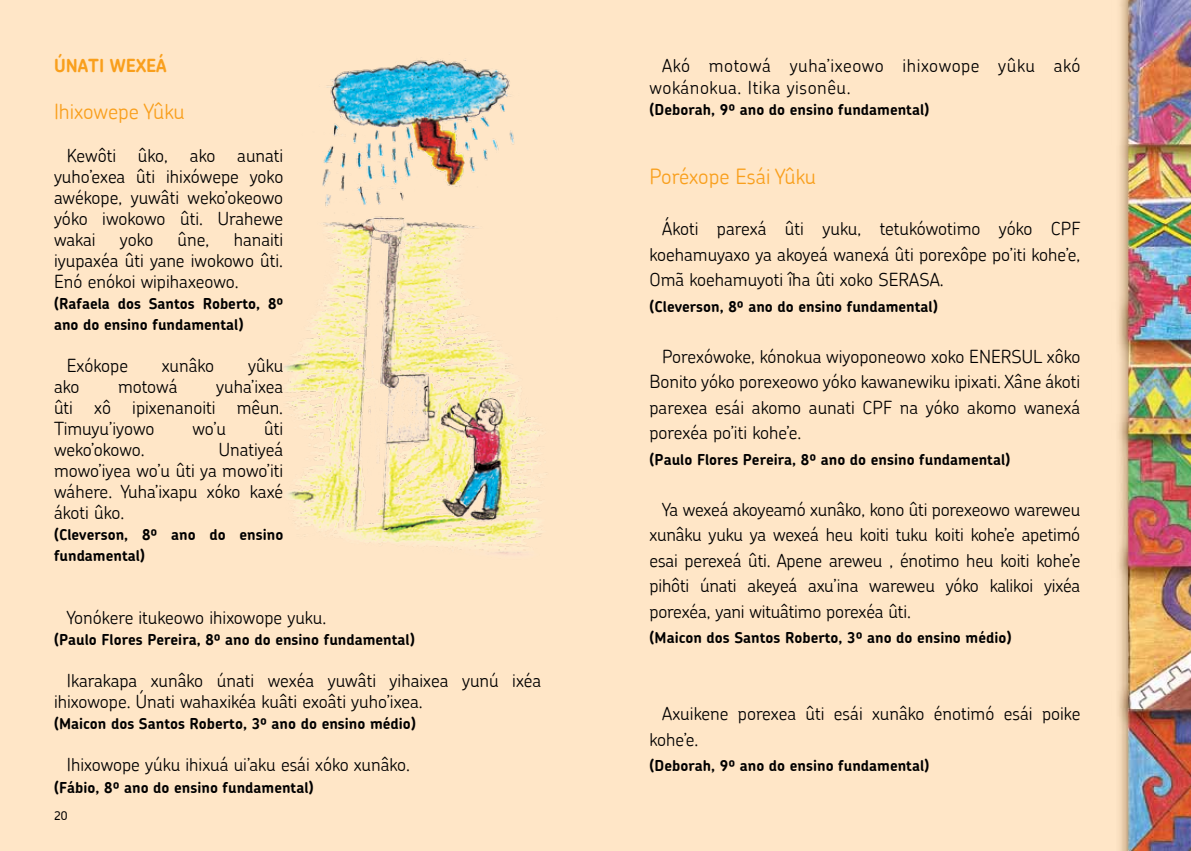
<style>
.page{position:relative;width:1191px;height:851px;background:#fff}
.page>*{position:absolute;margin:0;border:0;box-sizing:border-box;transform-origin:0 0}
.t1{font:300 21px "Chevin";color:#f99f1c}
.t2{font:300 18px/21px "Chevin";color:#000;text-align:justify}
.t3{font:300 18px/21.6px "Chevin";letter-spacing:.03em;color:#000}
.t4{font:700 18px "Chevin";color:#f99f1c}
.t5{font:700 15px/21px "Chevin";color:#000}
.t6{font:500 12px "Chevin";color:#000}
</style>
<div class="page">
<div style="left:0;top:0;width:1103px;height:850px;background:#ffe6c7"></div>
<img style="left:283px;top:13px;width:274px;height:553px">
<img style="left:1103px;top:0;width:88px;height:850px">
<p class="t4" style="left:54px;top:54px;width:114px">ÚNATI WEXEÁ</p>
<p class="t1" style="left:54px;top:98px;width:132px">Ihixowepe Yûku</p>
<p class="t2" style="left:54px;top:144px;width:231px;text-indent:13px">Kewôti ûko, ako aunati yuho’exea ûti ihixówepe yoko awékope, yuwâti weko’okeowo yóko iwokowo ûti. Urahewe wakai</p>
<p class="t2" style="left:120px;top:228px;width:35px">yoko</p>
<p class="t2" style="left:178px;top:228px;width:33px">ûne,</p>
<p class="t2" style="left:54px;top:228px;width:231px;text-indent:180px">hanaiti iyupaxéa ûti yane iwokowo ûti.<br>Enó enókoi wipihaxeowo.</p>
<p class="t5" style="left:54px;top:292px;width:231px">(Rafaela dos Santos Roberto, 8º ano do ensino fundamental)</p>
<p class="t2" style="left:67px;top:354px;width:63px">Exókope</p>
<p class="t2" style="left:162px;top:354px;width:54px">xunâko</p>
<p class="t2" style="left:248px;top:354px;width:37px">yûku</p>
<p class="t2" style="left:54px;top:375px;width:27px">ako</p>
<p class="t2" style="left:118px;top:375px;width:61px">motowá</p>
<p class="t2" style="left:54px;top:375px;width:231px;text-indent:162px">yuha’ixea ûti xô ipixenanoiti mêun.<br>Timuyu’iyowo</p>
<p class="t2" style="left:192px;top:417px;width:35px">wo’u</p>
<p class="t2" style="left:264px;top:417px;width:21px">ûti</p>
<p class="t2" style="left:54px;top:438px;width:231px;text-indent:165px">Unatiyeá mowo’iyea wo’u ûti ya mowo’iti wáhere. Yuha’ixapu xóko kaxé ákoti ûko.</p>
<p class="t5" style="left:54px;top:523px;width:231px">(Cleverson, 8º ano do ensino fundamental)</p>
<p class="t2" style="left:54px;top:438px;width:92px">weko’okowo.</p>
<p class="t2" style="left:67px;top:606px;width:261px">Yonókere itukeowo ihixowope yuku.</p>
<p class="t5" style="left:54px;top:628px;width:362px">(Paulo Flores Pereira, 8º ano do ensino fundamental)</p>
<p class="t2" style="left:54px;top:669px;width:489px;text-indent:13px">Ikarakapa xunâko únati wexéa yuwâti yihaixea yunú ixéa ihixowope. Únati wahaxikéa kuâti exoâti yuho’ixea.</p>
<p class="t5" style="left:54px;top:712px;width:363px">(Maicon dos Santos Roberto, 3º ano do ensino médio)</p>
<p class="t2" style="left:67px;top:753px;width:345px">Ihixowope yúku ihixuá ui’aku esái xóko xunâko.</p>
<p class="t5" style="left:54px;top:776px;width:261px">(Fábio, 8º ano do ensino fundamental)</p>
<p class="t6" style="left:54px;top:807px;width:15px">20</p>
<p class="t3" style="left:649px;top:55px;width:432px;text-indent:13px">Akó motowá yuha’ixeowo ihixowope yûku akó wokánokua. Itika yisonêu.</p>
<p class="t5" style="left:649px;top:99px;width:281px">(Deborah, 9º ano do ensino fundamental)</p>
<p class="t1" style="left:649px;top:163px;width:168px">Poréxope Esái Yûku</p>
<p class="t2" style="left:649px;top:215px;width:432px;line-height:25.5px;text-indent:13px">Ákoti parexá ûti yuku, tetukówotimo yóko CPF koehamuyaxo ya akoyeá wanexá ûti porexôpe po’iti kohe’e, Omã koehamuyoti îha ûti xoko SERASA.</p>
<p class="t5" style="left:649px;top:295px;width:290px">(Cleverson, 8º ano do ensino fundamental)</p>
<p class="t2" style="left:649px;top:343px;width:432px;line-height:25.5px;text-indent:13px">Porexówoke, kónokua wiyoponeowo xoko ENERSUL xôko Bonito yóko porexeowo yóko kawanewiku ipixati. Xâne ákoti parexea esái akomo aunati CPF na yóko akomo wanexá porexéa po’iti kohe’e.</p>
<p class="t5" style="left:649px;top:448px;width:362px">(Paulo Flores Pereira, 8º ano do ensino fundamental)</p>
<p class="t2" style="left:649px;top:496px;width:432px;line-height:25.5px;text-indent:13px">Ya wexeá akoyeamó xunâko, kono ûti porexeowo wareweu xunâku yuku ya wexeá heu koiti tuku koiti kohe’e apetimó esai perexeá ûti. Apene areweu , énotimo heu koiti kohe’e pihôti únati akeyeá axu’ina wareweu yóko kalikoi yixéa porexéa, yani wituâtimo porexéa ûti.</p>
<p class="t5" style="left:649px;top:627px;width:363px">(Maicon dos Santos Roberto, 3º ano do ensino médio)</p>
<p class="t2" style="left:649px;top:700px;width:432px;line-height:25.5px;text-indent:13px">Axuikene porexea ûti esái xunâko énotimó esái poike kohe’e.</p>
<p class="t5" style="left:649px;top:754px;width:281px">(Deborah, 9º ano do ensino fundamental)</p>
</div>
